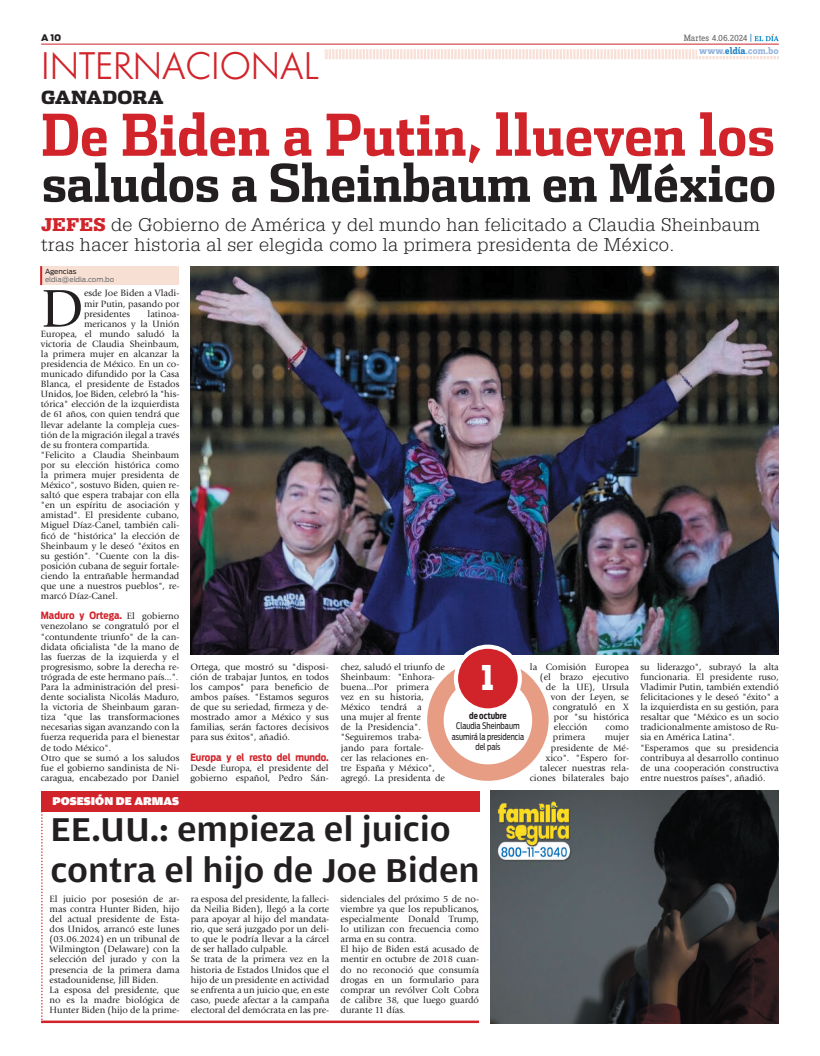
<style>
.page{position:relative;width:820px;height:1056px;background:#fff}
.page>*{position:absolute;margin:0;border:0;box-sizing:border-box;transform-origin:0 0}
.t1{font:700 57.5px "Dispatch Cond";color:#d1232a}
.t2{font:55.4px "Giovanni";color:#231f20}
.t3{font:700 52px "Dispatch Cond";letter-spacing:-.005em;color:#231f20}
.t4{font:500 35px/40.4px "Amplitude Wide";letter-spacing:-.005em;color:#231f20}
.t5{font:35px "Cg Futura Maxi Lt";color:#d1232a}
.t6{font:900 34px "Dispatch";color:#fff;scale:.8 1}
.t7{font:300 18px/20.2px "Glypha";letter-spacing:.02em;color:#231f20;scale:1.1 1}
.t8{font:900 18px "Dispatch";color:#231f20}
.t9{font:900 12px "Amplitude Wide";color:#fff}
.t10{font:700 10px "Antenna Cond";color:#d1232a}
.t11{font:700 10px "Zine Slab Dis";color:#95b5de}
.t12{font:9.5px/10.1px "Giovanni";color:#231f20}
.t13{font:9.5px "Zine Slab Dis";color:#6c6d70}
.t14{font:9px/10.5px "Antenna Cond";color:#231f20;text-align:center;scale:.9 1}
.t15{font:700 9px "Antenna Cond";color:#231f20;scale:.9 1}
.t16{font:900 9px "Antenna";color:#231f20}
.t17{font:7px "Antenna";color:#6c6d70}
.t18{font:7px "Antenna";color:#231f20}
.s1{color:#2783c5}
.s2{font-weight:900;color:#d1232a}
.s3{font-family:"Giovanni";font-weight:400;font-size:9.5px;color:#231f20}
</style>
<div class="page">
<div style="left:40px;top:266px;width:138px;height:19px;background:#f8dfd3"></div>
<svg style="left:40px;top:266px;width:2px;height:19px"></svg>
<img style="left:191px;top:266px;width:587px;height:389px">
<div style="left:427px;top:659px;width:121px;height:122px;background:#e79c84;border-radius:50%"></div>
<div style="left:443px;top:676px;width:89px;height:88px;background:#fff;border-radius:50%"></div>
<div style="left:456px;top:647px;width:63px;height:63px;background:#d1232a;border-radius:50%"></div>
<div style="left:453px;top:645px;width:68px;height:67px;border:4px solid #fff;border-radius:50%"></div>
<div style="left:41px;top:791px;width:438px;height:20px;background:#d1232a"></div>
<hr style="left:41px;top:1020px;width:438px;height:3px;background:#d1232a">
<svg style="left:41px;top:811px;width:2px;height:211px"></svg>
<img style="left:490px;top:791px;width:288px;height:232px">
<svg style="left:324px;top:49px;width:454px;height:10px"></svg>
<hr style="left:41px;top:44px;width:737px;height:1px;background:#d1232a">
<div style="left:696px;top:46px;width:82px;height:9px;background:#fff"></div>
<svg style="left:754px;top:34px;width:24px;height:7px"></svg>
<p class="t16" style="left:41px;top:32px;width:22px">A 10</p>
<h3 class="t5" style="left:41px;top:45px;width:279px">INTERNACI ONAL</h3>
<h3 class="t8" style="left:41px;top:85px;width:124px">GANADORA</h3>
<p class="t13" style="left:683px;top:34px;width:70px">Martes 4.06.2024 <span class="s1">|</span></p>
<p class="t11" style="left:699px;top:45px;width:81px">www.<span class="s1">eldía</span>.com.bo</p>
<h1 class="t1" style="left:41px;top:99px;width:734px">De Biden a Putin, llueven los</h1>
<h3 class="t3" style="left:42px;top:150px;width:735px">saludos a Sheinbaum en México</h3>
<h3 class="t7" style="left:41px;top:214px;width:655px"><span class="s2">JEfes</span> de Gobierno de América y del mundo han felicitado a Claudia Sheinbaum tras hacer historia al ser elegida como la primera presidenta de México.</h3>
<p class="t18" style="left:45px;top:267px;width:33px">Agencias</p>
<p class="t17" style="left:45px;top:275px;width:71px">eldia@eldia.com.bo</p>
<h2 class="t2" style="left:41px;top:277px;width:45px">D</h2>
<p class="t12" style="left:84px;top:288px;width:97px;text-align:justify">esde Joe Biden a Vladi&shy;mir Putin, pasando por presidentes</p>
<p class="t12" style="left:147px;top:309px;width:33px">latinoa-</p>
<p class="t12" style="left:84px;top:319px;width:97px">mericanos y la Unión</p>
<p class="t12" style="left:41px;top:329px;width:140px">Europea, el mundo saludó la</p>
<p class="t12" style="left:41px;top:339px;width:140px">victoria de Claudia Sheinbaum,</p>
<p class="t12" style="left:41px;top:349px;width:140px">la primera mujer en alcanzar la</p>
<p class="t12" style="left:41px;top:359px;width:140px">presidencia de México. En un co-</p>
<p class="t12" style="left:41px;top:369px;width:140px">municado difundido por la Casa</p>
<p class="t12" style="left:41px;top:379px;width:140px">Blanca, el presidente de Estados</p>
<p class="t12" style="left:41px;top:389px;width:140px">Unidos, Joe Biden, celebró la "his-</p>
<p class="t12" style="left:41px;top:399px;width:140px">tórica" elección de la izquierdista</p>
<p class="t12" style="left:41px;top:409px;width:140px">de 61 años, con quien tendrá que</p>
<p class="t12" style="left:41px;top:419px;width:140px">llevar adelante la compleja cues-</p>
<p class="t12" style="left:41px;top:430px;width:140px">tión de la migración ilegal a través</p>
<p class="t12" style="left:41px;top:440px;width:110px">de su frontera compartida.</p>
<p class="t12" style="left:41px;top:450px;width:140px">"Felicito a Claudia Sheinbaum</p>
<p class="t12" style="left:41px;top:460px;width:140px">por su elección histórica como</p>
<p class="t12" style="left:41px;top:470px;width:140px">la primera mujer presidenta de</p>
<p class="t12" style="left:41px;top:480px;width:140px">México", sostuvo Biden, quien re-</p>
<p class="t12" style="left:41px;top:490px;width:140px">saltó que espera trabajar con ella</p>
<p class="t12" style="left:41px;top:500px;width:140px">"en un espíritu de asociación y</p>
<p class="t12" style="left:41px;top:510px;width:140px">amistad". El presidente cubano,</p>
<p class="t12" style="left:41px;top:520px;width:140px">Miguel Díaz-Canel, también cali-</p>
<p class="t12" style="left:41px;top:530px;width:140px">ficó de "histórica" la elección de</p>
<p class="t12" style="left:41px;top:541px;width:140px">Sheinbaum y le deseó "éxitos en</p>
<p class="t12" style="left:41px;top:551px;width:140px">su gestión". "Cuente con la dis-</p>
<p class="t12" style="left:41px;top:561px;width:140px">posición cubana de seguir fortale-</p>
<p class="t12" style="left:41px;top:571px;width:140px">ciendo la entrañable hermandad</p>
<p class="t12" style="left:41px;top:581px;width:140px">que une a nuestros pueblos", re-</p>
<p class="t12" style="left:41px;top:591px;width:78px">marcó Díaz-Canel.</p>
<p class="t10" style="left:41px;top:610px;width:140px">Maduro y Ortega. <span class="s3">El gobierno</span></p>
<p class="t12" style="left:41px;top:621px;width:140px">venezolano se congratuló por el "contundente triunfo" de la can&shy;didata oficialista "de la mano de las fuerzas de la izquierda y el progresismo, sobre la derecha re&shy;trógrada de este hermano país...".<br>Para la administración del presi&shy;dente socialista Nicolás Maduro, la victoria de Sheinbaum garan&shy;tiza "que las transformaciones necesarias sigan avanzando con la fuerza requerida para el bienestar de todo México".<br>Otro que se sumó a los saludos fue el gobierno sandinista de Ni&shy;caragua, encabezado por Daniel</p>
<p class="t9" style="left:52px;top:794px;width:128px">POSESIÓN DE ARMAS</p>
<p class="t12" style="left:190px;top:662px;width:140px;text-align:justify">Ortega, que mostró su "disposi&shy;ción de trabajar Juntos, en todos los campos" para beneficio de ambos países. "Estamos seguros de que su seriedad, firmeza y de&shy;mostrado amor a México y sus familias, serán factores decisivos para sus éxitos", añadió.</p>
<p class="t10" style="left:190px;top:751px;width:140px">Europa y el resto del mundo.</p>
<p class="t12" style="left:190px;top:763px;width:140px">Desde Europa, el presidente del gobierno español, Pedro Sán-</p>
<p class="t12" style="left:340px;top:662px;width:106px">chez, saludó el triunfo de<br>Sheinbaum: "Enhora&shy;buena...Por primera<br>vez en su historia,<br>México tendrá a<br>una mujer al frente<br>de la Presidencia". "Seguiremos traba&shy;jando para fortale-<br>cer las relaciones en-<br>tre España y México", agregó. La presidenta de</p>
<p class="t12" style="left:529px;top:662px;width:100px">la Comisión Europea</p>
<p class="t12" style="left:539px;top:672px;width:90px">(el brazo ejecutivo</p>
<p class="t12" style="left:545px;top:682px;width:85px">de la UE), Ursula</p>
<p class="t12" style="left:550px;top:692px;width:79px">von der Leyen, se</p>
<p class="t12" style="left:552px;top:702px;width:78px">congratuló en X</p>
<p class="t12" style="left:553px;top:712px;width:77px">por "su histórica</p>
<p class="t12" style="left:553px;top:722px;width:35px">elección</p>
<p class="t12" style="left:605px;top:722px;width:25px">como</p>
<p class="t12" style="left:552px;top:732px;width:34px">primera</p>
<h3 class="t6" style="left:481px;top:653px;width:18px">1</h3>
<p class="t15" style="left:469px;top:710px;width:43px">de octubre</p>
<p class="t14" style="left:451px;top:721px;width:82px">Claudia Sheinbaum asumirá la presidencia del país</p>
<p class="t12" style="left:529px;top:732px;width:101px;text-align:right">mujer<br>presidente de Mé&shy;xico". "Espero for&shy;talecer nuestras rela&shy;ciones bilaterales bajo</p>
<h3 class="t4" style="left:50px;top:810px;width:430px">EE.UU.: empieza el juicio contra el hijo de Joe Biden</h3>
<p class="t12" style="left:50px;top:894px;width:131px">El juicio por posesión de ar&shy;mas contra Hunter Biden, hijo del actual presidente de Esta&shy;dos Unidos, arrancó este lunes (03.06.2024) en un tribunal de<br>Wilmington (Delaware) con la selección del jurado y con la presencia de la primera dama estadounidense, Jill Biden.<br>La esposa del presidente, que no es la madre biológica de<br>Hunter Biden (hijo de la prime-</p>
<p class="t12" style="left:191px;top:894px;width:140px">ra esposa del presidente, la falleci&shy;da Neilia Biden), llegó a la corte para apoyar al hijo del mandata&shy;rio, que será juzgado por un deli&shy;to que le podría llevar a la cárcel de ser hallado culpable.<br>Se trata de la primera vez en la historia de Estados Unidos que el hijo de un presidente en actividad se enfrenta a un juicio que, en este caso, puede afectar a la campaña electoral del demócrata en las pre-</p>
<p class="t12" style="left:340px;top:894px;width:140px">sidenciales del próximo 5 de no&shy;viembre ya que los republicanos, especialmente Donald Trump, lo utilizan con frecuencia como arma en su contra.<br>El hijo de Biden está acusado de mentir en octubre de 2018 cuan&shy;do no reconoció que consumía drogas en un formulario para comprar un revólver Colt Cobra de calibre 38, que luego guardó durante 11 días.</p>
<p class="t12" style="left:640px;top:662px;width:140px">su liderazgo", subrayó la alta funcionaria. El presidente ruso,<br>Vladimir Putin, también extendió felicitaciones y le deseó "éxito" a la izquierdista en su gestión, para resaltar que "México es un socio tradicionalmente amistoso de Ru&shy;sia en América Latina". "Esperamos que su presidencia contribuya al desarrollo continuo de una cooperación constructiva entre nuestros países", añadió.</p>
</div>
